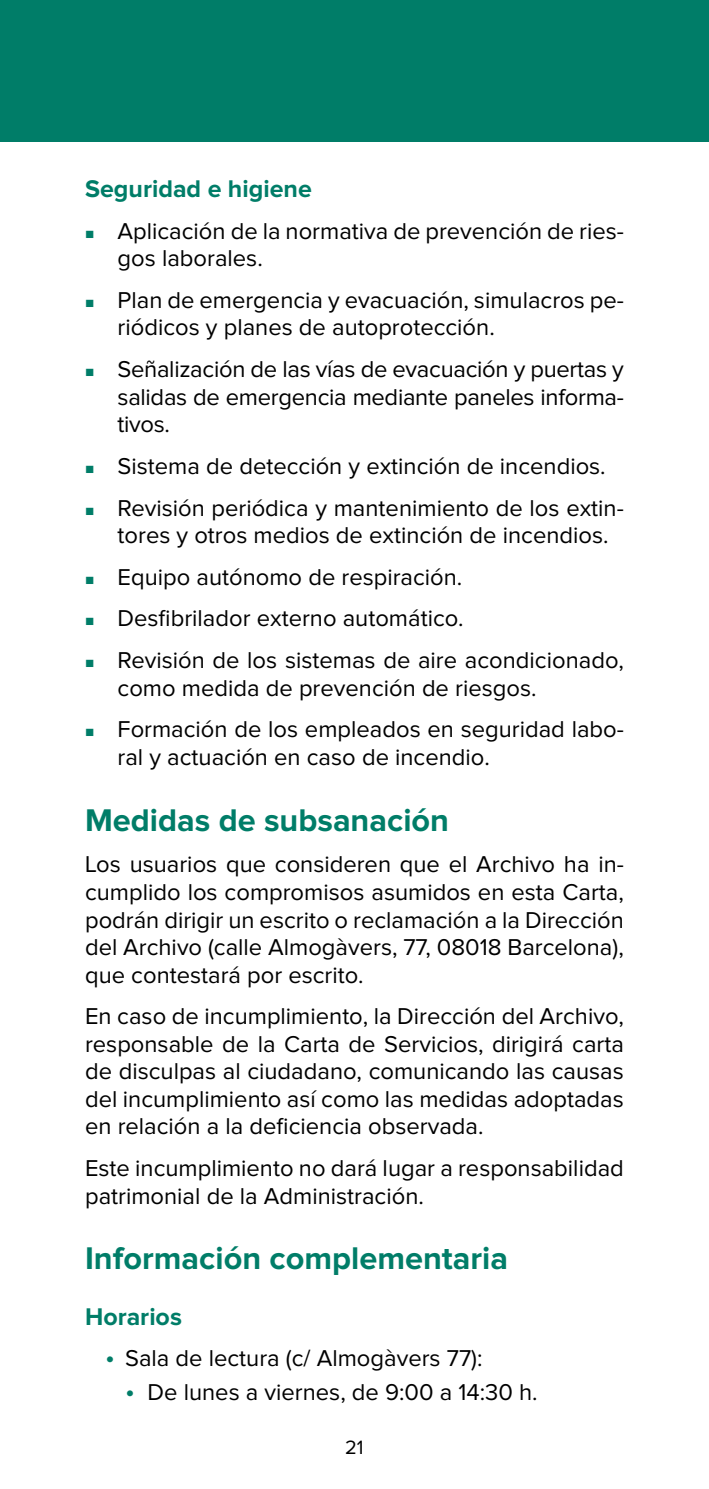
<style>
.page{position:relative;width:709px;height:1489px;background:#fff}
.page>*{position:absolute;margin:0;border:0;box-sizing:border-box;transform-origin:0 0}
.t1{font:700 32.5px "Proxima Nova";color:#007d68}
.t2{font:700 25px "Proxima Nova";color:#007d68}
.t3{font:23.75px/27.5px "Proxima Nova";color:#000}
.t4{font:20px "Proxima Nova";color:#000}
.s1{color:#007d68}
.s2{font-size:27.5px;color:#007d68}
</style>
<div class="page">
<div style="left:0;top:0;width:709px;height:142px;background:#007d68"></div>
<p class="t2" style="left:85px;top:177px;width:228px">Seguridad e higiene</p>
<p class="t3" style="left:118px;top:218px;width:508px;text-indent:-32px"><span class="s1">■</span> Aplicación de la normativa de prevención de ries&shy;gos laborales.</p>
<p class="t3" style="left:118px;top:287px;width:508px;text-indent:-32px"><span class="s1">■</span> Plan de emergencia y evacuación, simulacros pe&shy;riódicos y planes de autoprotección.</p>
<p class="t3" style="left:118px;top:356px;width:508px;text-align:justify;text-indent:-32px"><span class="s1">■</span> Señalización de las vías de evacuación y puertas y salidas de emergencia mediante paneles informa&shy;tivos.</p>
<p class="t3" style="left:85px;top:453px;width:522px"><span class="s1">■</span> Sistema de detección y extinción de incendios.</p>
<p class="t3" style="left:118px;top:495px;width:508px;text-indent:-32px"><span class="s1">■</span> Revisión periódica y mantenimiento de los extin&shy;tores y otros medios de extinción de incendios.</p>
<p class="t3" style="left:85px;top:564px;width:379px"><span class="s1">■</span> Equipo autónomo de respiración.</p>
<p class="t3" style="left:85px;top:605px;width:380px"><span class="s1">■</span> Desfibrilador externo automático.</p>
<p class="t3" style="left:118px;top:647px;width:508px;text-indent:-32px"><span class="s1">■</span> Revisión de los sistemas de aire acondicionado, como medida de prevención de riesgos.</p>
<p class="t3" style="left:118px;top:716px;width:508px;text-indent:-32px"><span class="s1">■</span> Formación de los empleados en seguridad labo&shy;ral y actuación en caso de incendio.</p>
<h1 class="t1" style="left:85px;top:805px;width:365px">Medidas de subsanación</h1>
<p class="t3" style="left:85px;top:851px;width:540px;text-align:justify">Los usuarios que consideren que el Archivo ha in&shy;cumplido los compromisos asumidos en esta Carta, podrán dirigir un escrito o reclamación a la Dirección del Archivo (calle Almogàvers, 77, 08018 Barcelona), que contestará por escrito.</p>
<p class="t3" style="left:85px;top:1003px;width:540px;text-align:justify">En caso de incumplimiento, la Dirección del Archivo, responsable de la Carta de Servicios, dirigirá carta de disculpas al ciudadano, comunicando las causas del incumplimiento así como las medidas adoptadas en relación a la deficiencia observada.</p>
<p class="t3" style="left:85px;top:1155px;width:540px">Este incumplimiento no dará lugar a responsabilidad patrimonial de la Administración.</p>
<h1 class="t1" style="left:85px;top:1243px;width:424px">Información complementaria</h1>
<p class="t2" style="left:85px;top:1305px;width:98px">Horarios</p>
<p class="t3" style="left:105px;top:1345px;width:379px"><span class="s2">•</span> Sala de lectura (c/ Almogàvers 77):</p>
<p class="t3" style="left:125px;top:1379px;width:414px"><span class="s2">•</span> De lunes a viernes, de 9:00 a 14:30 h.</p>
<p class="t4" style="left:345px;top:1438px;width:20px">21</p>
</div>
